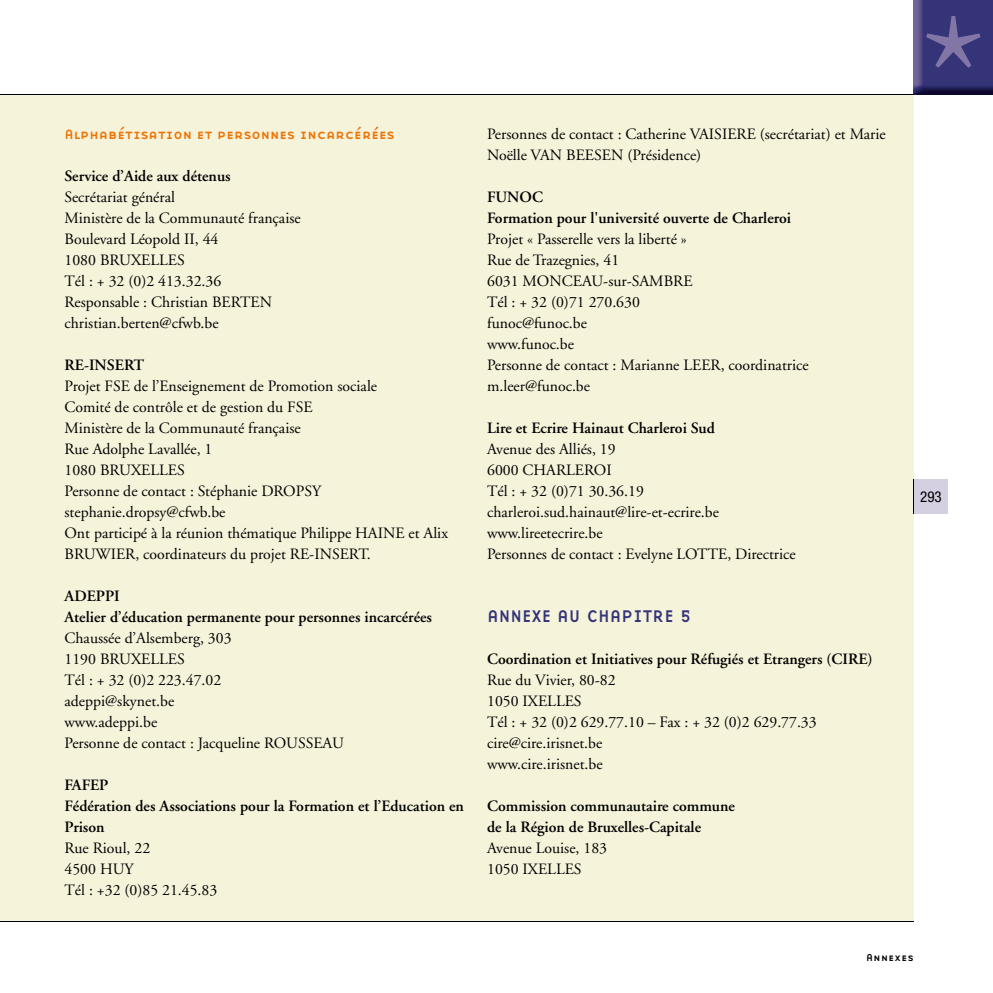
<style>
.page{position:relative;width:993px;height:993px;background:#fff}
.page>*{position:absolute;margin:0;border:0;box-sizing:border-box;transform-origin:0 0}
.t1{font:84px "Base Nine Small Caps";color:#8276a6}
.t2{font:17.5px "Base Nine";color:#343479}
.t3{font:15.75px/21px "Adobe Garamond";color:#000}
.t4{font:600 15.75px/21px "Adobe Garamond";color:#000}
.t5{font:condensed 15.05px "Helvetica Neue";color:#000}
.t6{font:14px "Base Nine Small Caps";color:#ec7405}
.t7{font:10.5px "Base Nine Small Caps";letter-spacing:.05em;color:#000}
</style>
<div class="page">
<div style="left:0;top:94px;width:913px;height:826px;background:#f6f3db"></div>
<hr style="left:0;top:920px;width:913px;height:1px;background:#000">
<img style="left:913px;top:0;width:79px;height:94px">
<div style="left:913px;top:479px;width:34px;height:34px;background:#d4cfe1"></div>
<hr style="left:912px;top:479px;width:1px;height:34px;background:#000">
<hr style="left:0;top:94px;width:913px;height:1px;background:#000">
<h1 class="t1" style="left:920px;top:-8px;width:67px">*</h1>
<p class="t6" style="left:64px;top:124px;width:331px">Alphabétisation et personnes incarcérées</p>
<p class="t4" style="left:64px;top:165px;width:168px">Service d’Aide aux détenus</p>
<p class="t3" style="left:64px;top:186px;width:237px">Secrétariat général<br>Ministère de la Communauté française<br>Boulevard Léopold II, 44<br>1080 BRUXELLES<br>Tél : + 32 (0)2 413.32.36<br>Responsable : Christian BERTEN christian.berten@cfwb.be</p>
<p class="t4" style="left:64px;top:354px;width:81px">RE-INSERT</p>
<p class="t3" style="left:64px;top:375px;width:385px">Projet FSE de l’Enseignement de Promotion sociale<br>Comité de contrôle et de gestion du FSE<br>Ministère de la Communauté française<br>Rue Adolphe Lavallée, 1<br>1080 BRUXELLES<br>Personne de contact : Stéphanie DROPSY stephanie.dropsy@cfwb.be<br>Ont participé à la réunion thématique Philippe HAINE et Alix BRUWIER, coordinateurs du projet RE-INSERT.</p>
<p class="t4" style="left:64px;top:585px;width:369px">ADEPPI<br>Atelier d’éducation permanente pour personnes incarcérées</p>
<p class="t3" style="left:64px;top:627px;width:281px">Chaussée d’Alsemberg, 303<br>1190 BRUXELLES<br>Tél : + 32 (0)2 223.47.02<br>adeppi@skynet.be<br>www.adeppi.be<br>Personne de contact : Jacqueline ROUSSEAU</p>
<p class="t4" style="left:64px;top:774px;width:401px">FAFEP<br>Fédération des Associations pour la Formation et l’Education en<br>Prison</p>
<p class="t3" style="left:64px;top:837px;width:154px">Rue Rioul, 22<br>4500 HUY<br>Tél : +32 (0)85 21.45.83</p>
<p class="t3" style="left:487px;top:123px;width:400px">Personnes de contact : Catherine VAISIERE (secrétariat) et Marie<br>Noëlle VAN BEESEN (Présidence)</p>
<p class="t4" style="left:487px;top:186px;width:305px">FUNOC<br>Formation pour l'université ouverte de Charleroi</p>
<p class="t3" style="left:487px;top:228px;width:323px">Projet « Passerelle vers la liberté »<br>Rue de Trazegnies, 41<br>6031 MONCEAU-sur-SAMBRE<br>Tél : + 32 (0)71 270.630<br>funoc@funoc.be<br>www.funoc.be<br>Personne de contact : Marianne LEER, coordinatrice m.leer@funoc.be</p>
<p class="t4" style="left:487px;top:417px;width:229px">Lire et Ecrire Hainaut Charleroi Sud</p>
<p class="t3" style="left:487px;top:438px;width:310px">Avenue des Alliés, 19<br>6000 CHARLEROI<br>Tél : + 32 (0)71 30.36.19 charleroi.sud.hainaut@lire-et-ecrire.be www.lireetecrire.be<br>Personnes de contact : Evelyne LOTTE, Directrice</p>
<p class="t2" style="left:487px;top:603px;width:206px">ANNEXE AU CHAPITRE 5</p>
<p class="t4" style="left:487px;top:648px;width:387px">Coordination et Initiatives pour Réfugiés et Etrangers (CIRE)</p>
<p class="t3" style="left:487px;top:669px;width:331px">Rue du Vivier, 80-82<br>1050 IXELLES<br>Tél : + 32 (0)2 629.77.10 – Fax : + 32 (0)2 629.77.33 cire@cire.irisnet.be<br>www.cire.irisnet.be</p>
<p class="t4" style="left:487px;top:795px;width:249px">Commission communautaire commune de la Région de Bruxelles-Capitale</p>
<p class="t3" style="left:487px;top:837px;width:121px">Avenue Louise, 183<br>1050 IXELLES</p>
<p class="t5" style="left:919px;top:488px;width:23px">293</p>
<p class="t7" style="left:865px;top:949px;width:49px">Annexes</p>
</div>
